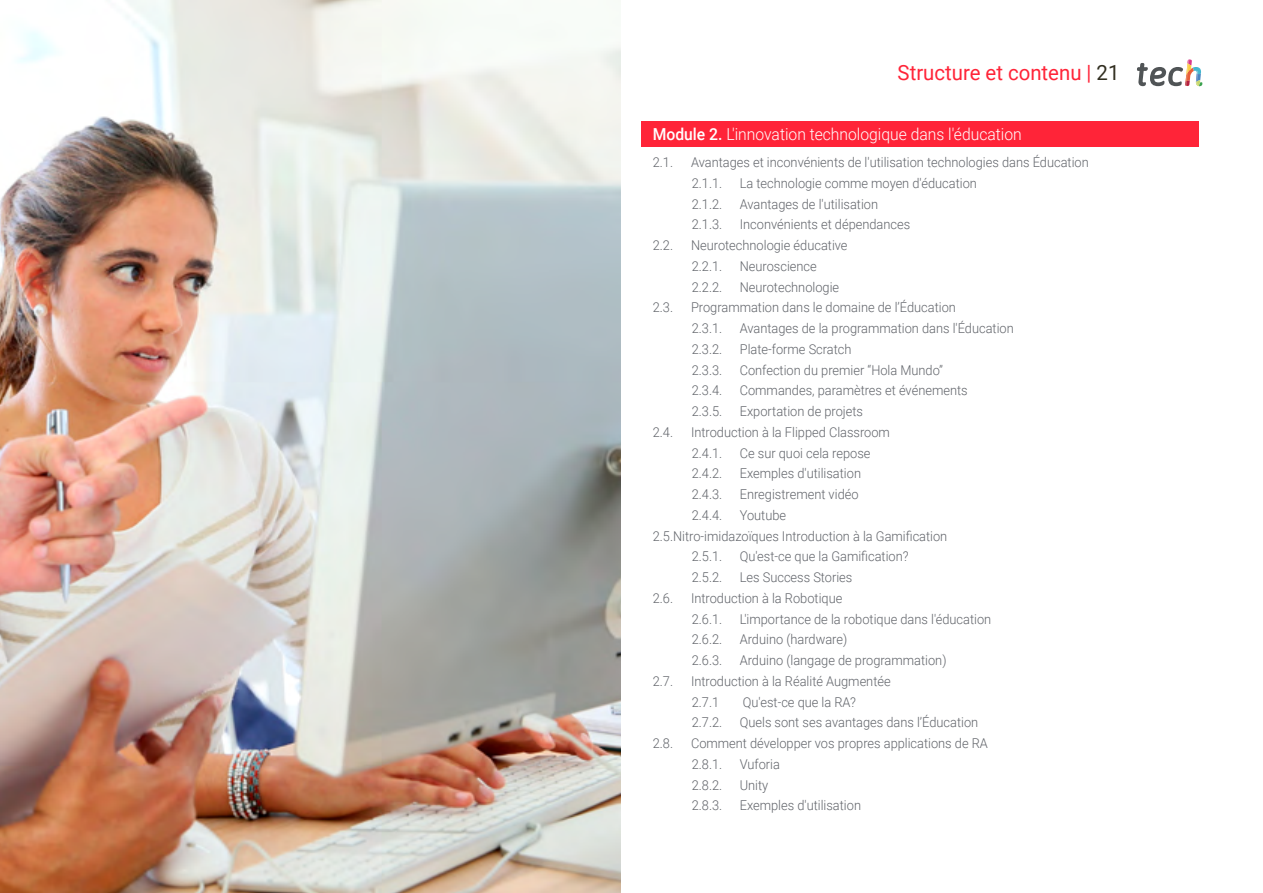
<style>
.page{position:relative;width:1263px;height:893px;background:#fff}
.page>*{position:absolute;margin:0;border:0;box-sizing:border-box;transform-origin:0 0}
.t1{font:21px "Roboto";color:#ff2438}
.t2{font:300 16.5px "Roboto";color:#fff;scale:.95 1}
.t3{font:300 13.5px/20.7px "Roboto";color:#61646a;scale:.95 1}
.s1{color:#312e20}
.s2{font-weight:500}
</style>
<div class="page">
<img style="left:0;top:0;width:621px;height:893px">
<div style="left:642px;top:121px;width:557px;height:25px;background:#ff2438"></div>
<svg style="left:1137px;top:60px;width:65px;height:27px"></svg>
<h1 class="t1" style="left:898px;top:57px;width:223px">Structure et contenu | <span class="s1">21</span></h1>
<p class="t2" style="left:653px;top:123px;width:390px"><span class="s2">Module 2.</span> L'innovation technologique dans l'éducation</p>
<p class="t3" style="left:653px;top:151px;width:23px">2.1.</p>
<p class="t3" style="left:691px;top:151px;width:420px">Avantages et inconvénients de l'utilisation technologies dans Éducation<br>2.1.1.</p>
<p class="t3" style="left:740px;top:172px;width:251px">La technologie comme moyen d'éducation</p>
<p class="t3" style="left:692px;top:193px;width:34px">2.1.2.</p>
<p class="t3" style="left:740px;top:193px;width:147px">Avantages de l'utilisation</p>
<p class="t3" style="left:692px;top:214px;width:34px">2.1.3.</p>
<p class="t3" style="left:740px;top:214px;width:181px">Inconvénients et dépendances</p>
<p class="t3" style="left:653px;top:234px;width:23px">2.2.</p>
<p class="t3" style="left:691px;top:234px;width:166px">Neurotechnologie éducative<br>2.2.1.</p>
<p class="t3" style="left:740px;top:255px;width:83px">Neuroscience</p>
<p class="t3" style="left:692px;top:276px;width:34px">2.2.2.</p>
<p class="t3" style="left:740px;top:276px;width:106px">Neurotechnologie</p>
<p class="t3" style="left:653px;top:297px;width:23px">2.3.</p>
<p class="t3" style="left:691px;top:297px;width:280px">Programmation dans le domaine de l’Éducation<br>2.3.1.</p>
<p class="t3" style="left:740px;top:317px;width:290px">Avantages de la programmation dans l'Éducation</p>
<p class="t3" style="left:692px;top:338px;width:34px">2.3.2.</p>
<p class="t3" style="left:740px;top:338px;width:119px">Plate-forme Scratch</p>
<p class="t3" style="left:692px;top:359px;width:34px">2.3.3.</p>
<p class="t3" style="left:740px;top:359px;width:215px">Confection du premier “Hola Mundo”</p>
<p class="t3" style="left:692px;top:380px;width:34px">2.3.4.</p>
<p class="t3" style="left:740px;top:380px;width:241px">Commandes, paramètres et événements</p>
<p class="t3" style="left:692px;top:400px;width:34px">2.3.5.</p>
<p class="t3" style="left:740px;top:400px;width:131px">Exportation de projets</p>
<p class="t3" style="left:653px;top:421px;width:23px">2.4.</p>
<p class="t3" style="left:691px;top:421px;width:211px">Introduction à la Flipped Classroom<br>2.4.1.</p>
<p class="t3" style="left:740px;top:442px;width:139px">Ce sur quoi cela repose</p>
<p class="t3" style="left:692px;top:463px;width:34px">2.4.2.</p>
<p class="t3" style="left:740px;top:463px;width:129px">Exemples d'utilisation</p>
<p class="t3" style="left:692px;top:483px;width:34px">2.4.3.</p>
<p class="t3" style="left:740px;top:483px;width:127px">Enregistrement vidéo</p>
<p class="t3" style="left:692px;top:504px;width:34px">2.4.4.</p>
<p class="t3" style="left:740px;top:504px;width:50px">Youtube</p>
<p class="t3" style="left:653px;top:525px;width:312px">2.5.Nitro-imidazoïques Introduction à la Gamification</p>
<p class="t3" style="left:692px;top:546px;width:34px">2.5.1.</p>
<p class="t3" style="left:740px;top:546px;width:179px">Qu'est-ce que la Gamification?</p>
<p class="t3" style="left:692px;top:566px;width:34px">2.5.2.</p>
<p class="t3" style="left:740px;top:566px;width:120px">Les Success Stories</p>
<p class="t3" style="left:653px;top:587px;width:23px">2.6.</p>
<p class="t3" style="left:691px;top:587px;width:161px">Introduction à la Robotique<br>2.6.1.</p>
<p class="t3" style="left:740px;top:608px;width:266px">L'importance de la robotique dans l'éducation</p>
<p class="t3" style="left:692px;top:629px;width:34px">2.6.2.</p>
<p class="t3" style="left:740px;top:629px;width:115px">Arduino (hardware)</p>
<p class="t3" style="left:692px;top:649px;width:34px">2.6.3.</p>
<p class="t3" style="left:740px;top:649px;width:219px">Arduino (langage de programmation)</p>
<p class="t3" style="left:653px;top:670px;width:23px">2.7.</p>
<p class="t3" style="left:691px;top:670px;width:212px">Introduction à la Réalité Augmentée<br>2.7.1</p>
<p class="t3" style="left:743px;top:691px;width:121px">Qu'est-ce que la RA?</p>
<p class="t3" style="left:692px;top:712px;width:34px">2.7.2.</p>
<p class="t3" style="left:740px;top:712px;width:253px">Quels sont ses avantages dans l’Éducation</p>
<p class="t3" style="left:653px;top:732px;width:23px">2.8.</p>
<p class="t3" style="left:691px;top:732px;width:314px">Comment développer vos propres applications de RA<br>2.8.1.</p>
<p class="t3" style="left:740px;top:753px;width:44px">Vuforia</p>
<p class="t3" style="left:692px;top:774px;width:34px">2.8.2.</p>
<p class="t3" style="left:740px;top:774px;width:32px">Unity</p>
<p class="t3" style="left:692px;top:795px;width:34px">2.8.3.</p>
<p class="t3" style="left:740px;top:795px;width:129px">Exemples d'utilisation</p>
</div>
